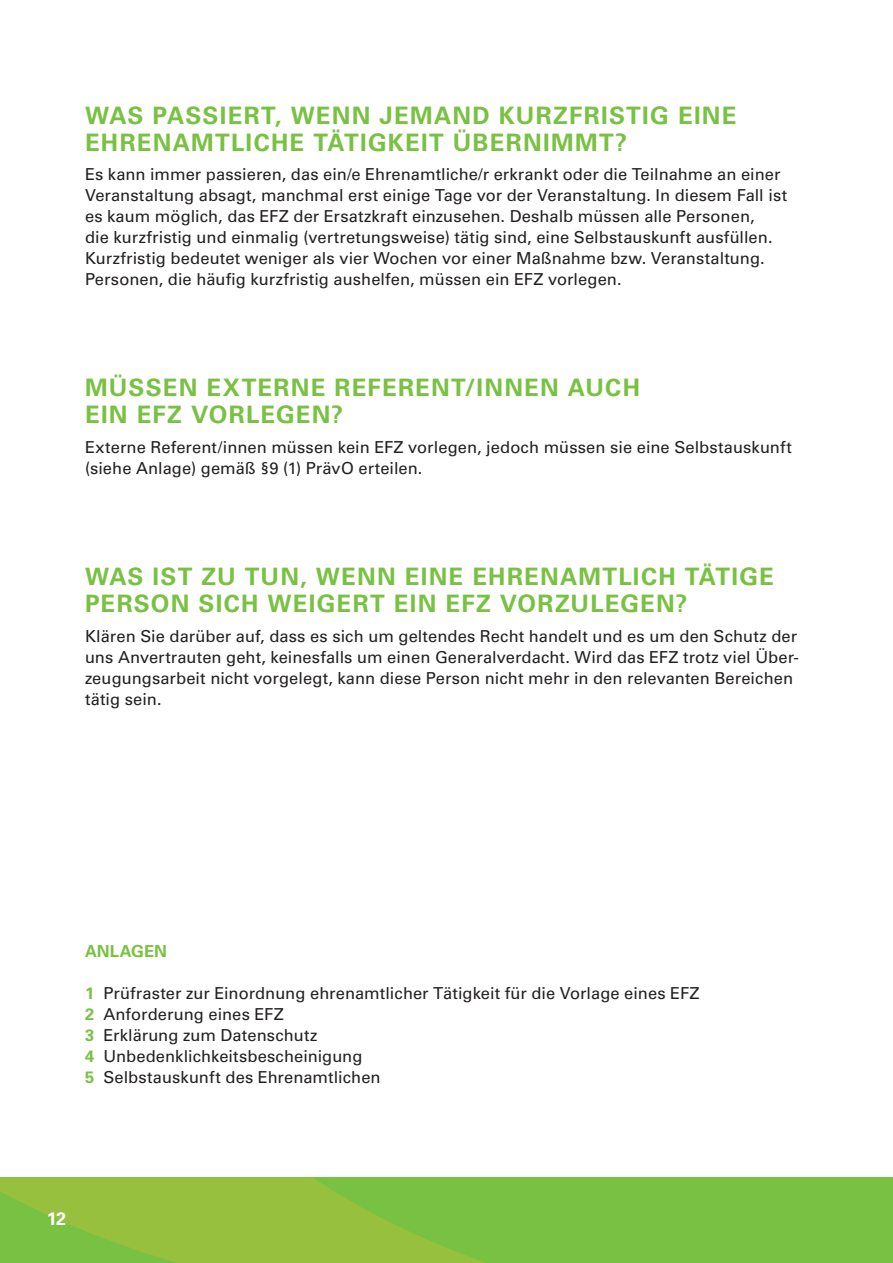
<style>
.page{position:relative;width:893px;height:1263px;background:#fff}
.page>*{position:absolute;margin:0;border:0;box-sizing:border-box;transform-origin:0 0}
.t1{font:700 24px/27px "Univers LT Std";letter-spacing:.05em;color:#79c142}
.t2{font:700 18px "Univers LT Std";color:#fff}
.t3{font:16.5px/21px "Univers LT Std";letter-spacing:.005em;color:#231f20}
.t4{font:700 16.5px "Univers LT Std";letter-spacing:.005em;color:#79c142}
.s1{font-weight:700;color:#79c142}
</style>
<div class="page">
<div style="left:0;top:1178px;width:893px;height:85px;background:#79c142"></div>
<svg style="left:0;top:1178px;width:485px;height:85px"></svg>
<h1 class="t1" style="left:85px;top:102px;width:653px">WAS PASSIERT, WENN JEMAND KURZFRISTIG EINE<br>EHRENAMTLICHE TÄTIGKEIT ÜBERNIMMT?</h1>
<p class="t3" style="left:85px;top:164px;width:704px">Es kann immer passieren, das ein/e Ehrenamtliche/r erkrankt oder die Teilnahme an einer Veranstaltung absagt, manchmal erst einige Tage vor der Veranstaltung. In diesem Fall ist es kaum möglich, das EFZ der Ersatzkraft einzusehen. Deshalb müssen alle Personen,<br>die kurzfristig und einmalig (vertretungsweise) tätig sind, eine Selbstauskunft ausfüllen.<br>Kurzfristig bedeutet weniger als vier Wochen vor einer Maßnahme bzw. Veranstaltung.<br>Personen, die häufig kurzfristig aushelfen, müssen ein EFZ vorlegen.</p>
<h1 class="t1" style="left:85px;top:374px;width:556px">MÜSSEN EXTERNE REFERENT/INNEN AUCH<br>EIN EFZ VORLEGEN?</h1>
<p class="t3" style="left:85px;top:437px;width:708px">Externe Referent/innen müssen kein EFZ vorlegen, jedoch müssen sie eine Selbstauskunft (siehe Anlage) gemäß §9 (1) PrävO erteilen.</p>
<h1 class="t1" style="left:85px;top:563px;width:690px">WAS IST ZU TUN, WENN EINE EHRENAMTLICH TÄTIGE<br>PERSON SICH WEIGERT EIN EFZ VORZULEGEN?</h1>
<p class="t3" style="left:85px;top:626px;width:716px">Klären Sie darüber auf, dass es sich um geltendes Recht handelt und es um den Schutz der uns Anvertrauten geht, keinesfalls um einen Generalverdacht. Wird das EFZ trotz viel Über&shy;zeugungsarbeit nicht vorgelegt, kann diese Person nicht mehr in den relevanten Bereichen tätig sein.</p>
<p class="t4" style="left:85px;top:942px;width:83px">ANLAGEN</p>
<p class="t3" style="left:85px;top:983px;width:616px"><span class="s1">1</span> Prüfraster zur Einordnung ehrenamtlicher Tätigkeit für die Vorlage eines EFZ <span class="s1">2</span> Anforderung eines EFZ<br><span class="s1">3</span> Erklärung zum Datenschutz<br><span class="s1">4</span> Unbedenklichkeitsbescheinigung<br><span class="s1">5</span> Selbstauskunft des Ehrenamtlichen</p>
<p class="t2" style="left:47px;top:1208px;width:21px">12</p>
</div>
